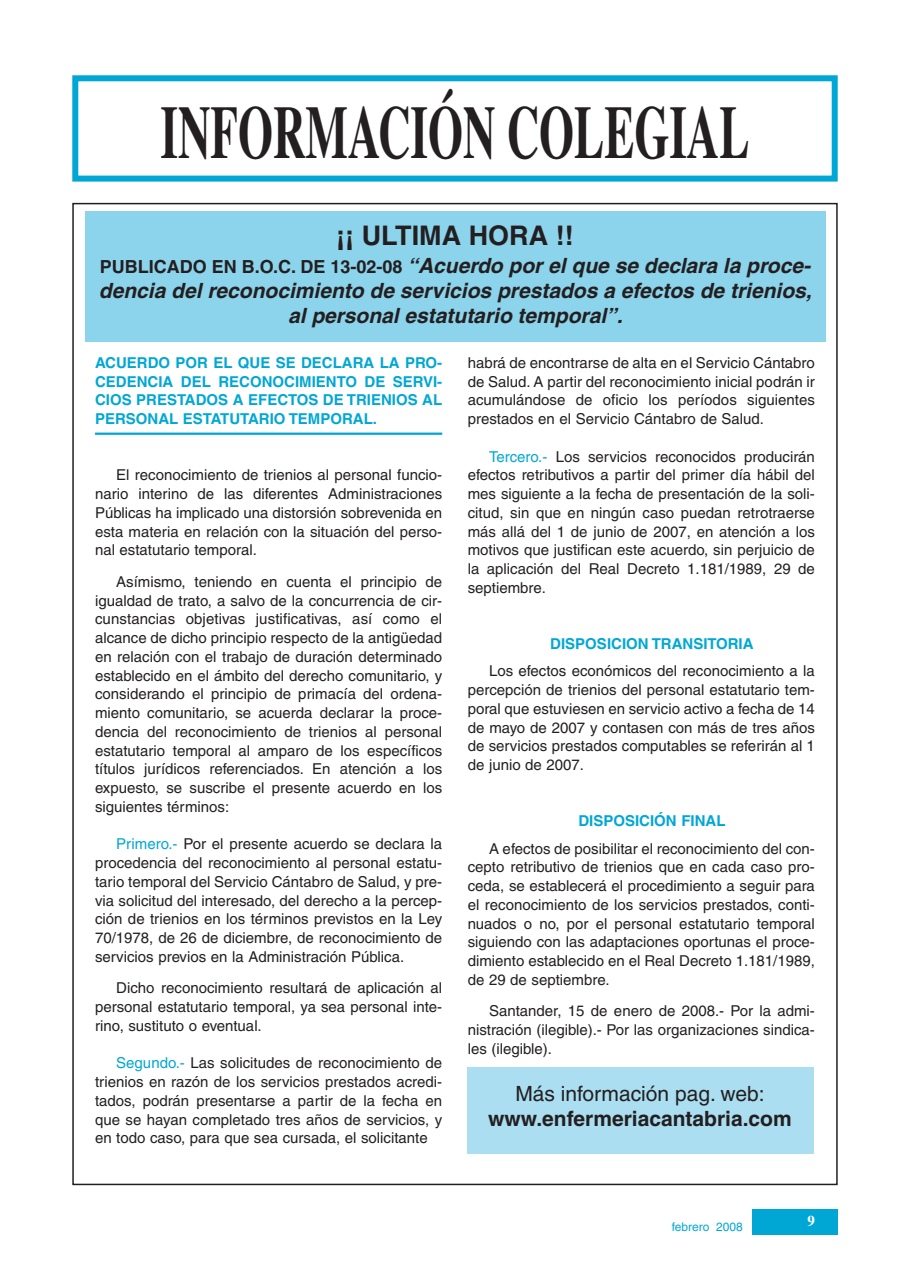
<style>
.page{position:relative;width:910px;height:1280px;background:#fff}
.page>*{position:absolute;margin:0;border:0;box-sizing:border-box;transform-origin:0 0}
.t1{font:700 75px "Times";color:#231f20;scale:.6 1}
.t2{font:700 27px "Helvetica";color:#231f20}
.t3{font:italic 700 21px/25.2px "Helvetica";color:#231f20;text-align:center}
.t4{font:700 21px "Helvetica";color:#231f20}
.t5{font:21px "Helvetica";color:#231f20}
.t6{font:15px/18.8px "Helvetica";color:#231f20;text-align:justify}
.t7{font:700 15px/18.8px "Helvetica";color:#00a7d5;text-align:justify}
.t8{font:700 15px "Times";color:#fff}
.t9{font:12px "Helvetica";color:#00a7d5}
.s1{font-style:normal;font-size:18px}
.s2{color:#00a7d5}
</style>
<div class="page">
<div style="left:753px;top:1209px;width:85px;height:26px;background:#00a7d5"></div>
<hr style="left:95px;top:433px;width:347px;height:2px;background:#00a7d5">
<div style="left:72px;top:75px;width:766px;height:107px;border:6px solid #00a7d5"></div>
<div style="left:85px;top:211px;width:740px;height:131px;background:#8cd4ec"></div>
<div style="left:467px;top:1067px;width:346px;height:86px;background:#aadef0"></div>
<h1 class="t1" style="left:161px;top:106px;width:983px">INFORMACIÓN COLEGIAL</h1>
<h2 class="t2" style="left:336px;top:226px;width:239px">¡¡ ULTIMA HORA !!</h2>
<h3 class="t3" style="left:99px;top:255px;width:718px"><span class="s1">P U B L I C A D O E N B . O . C . D E 1 3 - 0 2 - 0 8</span> “Acuerdo por el que se declara la proce&shy;dencia del reconocimiento de servicios prestados a efectos de trienios, al personal estatutario temporal”.</h3>
<p class="t7" style="left:95px;top:355px;width:349px">ACUERDO POR EL QUE SE DECLARA LA PRO-CEDENCIA DEL RECONOCIMIENTO DE SERVI-CIOS PRESTADOS A EFECTOS DE TRIENIOS AL PERSONAL ESTATUTARIO TEMPORAL.</p>
<p class="t6" style="left:95px;top:467px;width:349px;text-indent:21px">El reconocimiento de trienios al personal funcio&shy;nario interino de las diferentes Administraciones Públicas ha implicado una distorsión sobrevenida en esta materia en relación con la situación del perso&shy;nal estatutario temporal.</p>
<p class="t6" style="left:95px;top:574px;width:349px;text-indent:21px">Asímismo, teniendo en cuenta el principio de igualdad de trato, a salvo de la concurrencia de cir&shy;cunstancias objetivas justificativas, así como el alcance de dicho principio respecto de la antigüedad en relación con el trabajo de duración determinado establecido en el ámbito del derecho comunitario, y considerando el principio de primacía del ordena&shy;miento comunitario, se acuerda declarar la proce&shy;dencia del reconocimiento de trienios al personal estatutario temporal al amparo de los específicos títulos jurídicos referenciados. En atención a los expuesto, se suscribe el presente acuerdo en los siguientes términos:</p>
<p class="t6" style="left:95px;top:836px;width:349px;text-indent:21px"><span class="s2">Primero.-</span> Por el presente acuerdo se declara la procedencia del reconocimiento al personal estatu&shy;tario temporal del Servicio Cántabro de Salud, y pre&shy;via solicitud del interesado, del derecho a la percep&shy;ción de trienios en los términos previstos en la Ley 70/1978, de 26 de diciembre, de reconocimiento de servicios previos en la Administración Pública.</p>
<p class="t6" style="left:95px;top:980px;width:349px;text-indent:21px">Dicho reconocimiento resultará de aplicación al personal estatutario temporal, ya sea personal inte&shy;rino, sustituto o eventual.</p>
<p class="t6" style="left:95px;top:1055px;width:349px;text-indent:21px"><span class="s2">Segundo.-</span> Las solicitudes de reconocimiento de trienios en razón de los servicios prestados acredi&shy;tados, podrán presentarse a partir de la fecha en que se hayan completado tres años de servicios, y en todo caso, para que sea cursada, el solicitante</p>
<p class="t6" style="left:468px;top:355px;width:349px">habrá de encontrarse de alta en el Servicio Cántabro de Salud. A partir del reconocimiento inicial podrán ir acumulándose de oficio los períodos siguientes prestados en el Servicio Cántabro de Salud.</p>
<p class="t6" style="left:468px;top:448px;width:349px;text-indent:21px"><span class="s2">Tercero.-</span> Los servicios reconocidos producirán efectos retributivos a partir del primer día hábil del mes siguiente a la fecha de presentación de la soli&shy;citud, sin que en ningún caso puedan retrotraerse más allá del 1 de junio de 2007, en atención a los motivos que justifican este acuerdo, sin perjuicio de la aplicación del Real Decreto 1.181/1989, 29 de septiembre.</p>
<p class="t7" style="left:550px;top:636px;width:205px">DISPOSICION TRANSITORIA</p>
<p class="t6" style="left:468px;top:663px;width:349px;text-indent:21px">Los efectos económicos del reconocimiento a la percepción de trienios del personal estatutario tem&shy;poral que estuviesen en servicio activo a fecha de 14 de mayo de 2007 y contasen con más de tres años de servicios prestados computables se referirán al 1 de junio de 2007.</p>
<p class="t7" style="left:578px;top:813px;width:149px">DISPOSICIÓN FINAL</p>
<p class="t6" style="left:468px;top:840px;width:349px;text-indent:21px">A efectos de posibilitar el reconocimiento del con&shy;cepto retributivo de trienios que en cada caso pro&shy;ceda, se establecerá el procedimiento a seguir para el reconocimiento de los servicios prestados, conti&shy;nuados o no, por el personal estatutario temporal siguiendo con las adaptaciones oportunas el proce&shy;dimiento establecido en el Real Decreto 1.181/1989, de 29 de septiembre.</p>
<p class="t6" style="left:468px;top:1003px;width:349px;text-indent:21px">Santander, 15 de enero de 2008.- Por la admi&shy;nistración (ilegible).- Por las organizaciones sindica&shy;les (ilegible).</p>
<h3 class="t5" style="left:515px;top:1086px;width:251px">Más información pag. web:</h3>
<h3 class="t4" style="left:488px;top:1111px;width:305px">www.enfermeriacantabria.com</h3>
<p class="t9" style="left:672px;top:1222px;width:73px">febrero 2008</p>
<p class="t8" style="left:807px;top:1215px;width:9px">9</p>
</div>
